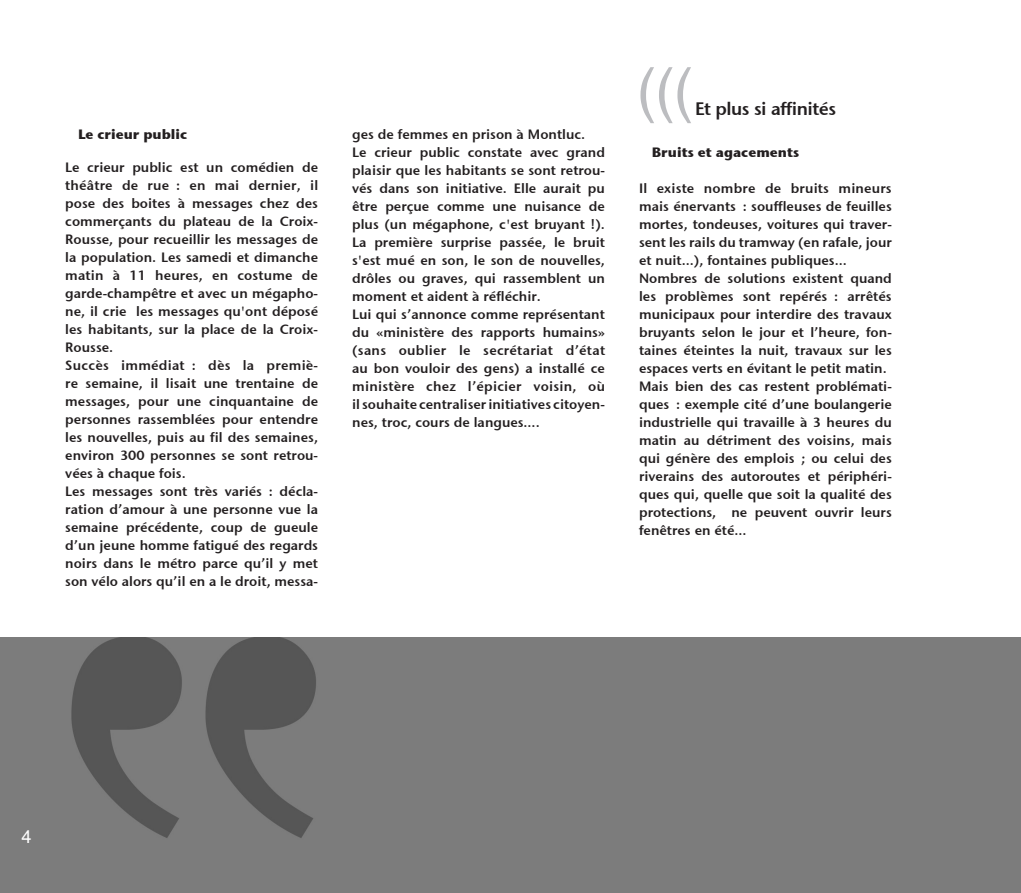
<style>
.page{position:relative;width:1021px;height:893px;background:#fff}
.page>*{position:absolute;margin:0;border:0;box-sizing:border-box;transform-origin:0 0}
.t1{font:60px "Helvetica";color:#bcbdc0}
.t2{font:18.6px "Helvetica";color:#fff}
.t3{font:18px "Stone Sans Sem ITCTT Semi";letter-spacing:-.025em;color:#231f20}
.t4{font:13.5px/18px "Stone Sans Sem ITCTT Semi";color:#231f20}
.t5{font:700 13.5px "Stone Sans ITC";color:#231f20}
</style>
<div class="page">
<img style="left:0;top:638px;width:1020px;height:255px">
<p class="t5" style="left:78px;top:122px;width:110px">Le crieur public</p>
<p class="t4" style="left:65px;top:157px;width:254px">Le crieur public est un comédien de théâtre de rue : en mai dernier, il pose des boites à messages chez des commerçants du plateau de la Croix-Rousse, pour recueillir les messages de la population. Les samedi et dimanche matin à 11 heures, en costume de garde-champêtre et avec un mégapho&shy;ne, il crie les messages qu'ont déposé les habitants, sur la place de la Croix-Rousse.<br>Succès immédiat : dès la premiè&shy;re semaine, il lisait une trentaine de messages, pour une cinquantaine de personnes rassemblées pour entendre les nouvelles, puis au fil des semaines, environ 300 personnes se sont retrou&shy;vées à chaque fois.<br>Les messages sont très variés : décla&shy;ration d’amour à une personne vue la semaine précédente, coup de gueule d’un jeune homme fatigué des regards noirs dans le métro parce qu’il y met son vélo alors qu’il en a le droit, messa-</p>
<p class="t4" style="left:352px;top:124px;width:254px">ges de femmes en prison à Montluc.<br>Le crieur public constate avec grand plaisir que les habitants se sont retrou&shy;vés dans son initiative. Elle aurait pu être perçue comme une nuisance de plus (un mégaphone, c'est bruyant !).<br>La première surprise passée, le bruit s'est mué en son, le son de nouvelles, drôles ou graves, qui rassemblent un moment et aident à réfléchir.<br>Lui qui s’annonce comme représentant du «ministère des rapports humains» (sans oublier le secrétariat d’état au bon vouloir des gens) a installé ce ministère chez l’épicier voisin, où il souhaite centraliser initiatives citoyen&shy;nes, troc, cours de langues….</p>
<h1 class="t1" style="left:636px;top:39px;width:58px">(((</h1>
<h3 class="t3" style="left:695px;top:94px;width:143px">Et plus si affinités</h3>
<p class="t5" style="left:651px;top:140px;width:149px">Bruits et agacements</p>
<p class="t4" style="left:639px;top:178px;width:254px">Il existe nombre de bruits mineurs mais énervants : souffleuses de feuilles mortes, tondeuses, voitures qui traver&shy;sent les rails du tramway (en rafale, jour et nuit…), fontaines publiques… Nombres de solutions existent quand les problèmes sont repérés : arrêtés municipaux pour interdire des travaux bruyants selon le jour et l’heure, fon&shy;taines éteintes la nuit, travaux sur les espaces verts en évitant le petit matin.<br>Mais bien des cas restent problémati&shy;ques : exemple cité d’une boulangerie industrielle qui travaille à 3 heures du matin au détriment des voisins, mais qui génère des emplois ; ou celui des riverains des autoroutes et périphéri&shy;ques qui, quelle que soit la qualité des protections, ne peuvent ouvrir leurs fenêtres en été…</p>
<h2 class="t2" style="left:21px;top:820px;width:12px">4</h2>
</div>
